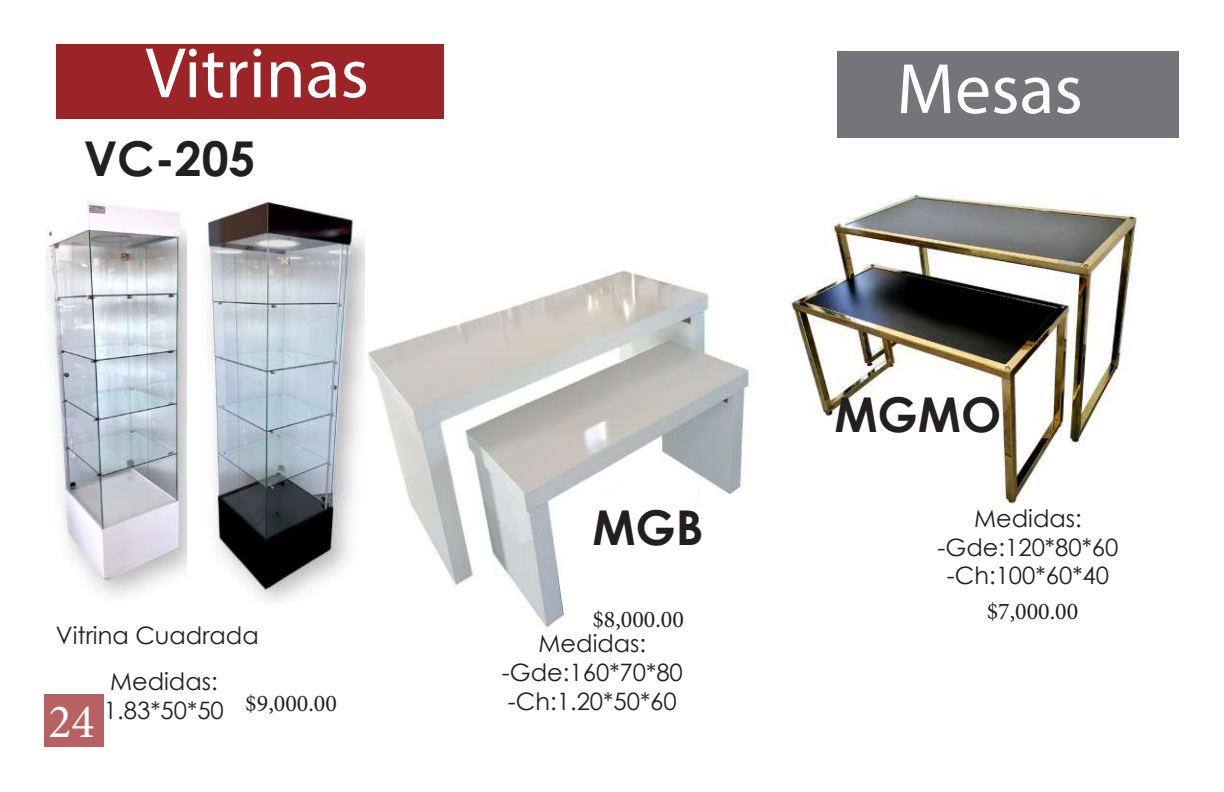
<style>
.page{position:relative;width:1224px;height:792px;background:#fff}
.page>*{position:absolute;margin:0;border:0;box-sizing:border-box;transform-origin:0 0}
.t1{font:72px "Myriad Pro";color:#fff}
.t2{font:700 48px "Century Gothic";color:#231f20}
.t3{font:48px "Minion Pro";color:#fff}
.t4{font:24px/28.8px "Century Gothic";color:#231f20;text-align:center}
.t5{font:24px "Minion Pro";color:#231f20}
</style>
<div class="page">
<div style="left:56px;top:44px;width:387px;height:75px;background:#9c2427"></div>
<img style="left:45px;top:200px;width:142px;height:397px">
<div style="left:44px;top:694px;width:60px;height:53px;background:#b76163"></div>
<div style="left:837px;top:51px;width:342px;height:87px;background:#767379"></div>
<img style="left:791px;top:194px;width:348px;height:311px">
<img style="left:367px;top:270px;width:418px;height:382px">
<img style="left:205px;top:201px;width:160px;height:401px">
<h1 class="t1" style="left:145px;top:29px;width:225px">Vitrinas</h1>
<h2 class="t2" style="left:84px;top:122px;width:173px">VC-205</h2>
<p class="t4" style="left:56px;top:620px;width:204px">Vitrina Cuadrada</p>
<h2 class="t3" style="left:48px;top:690px;width:48px">24</h2>
<p class="t4" style="left:104px;top:666px;width:122px;text-align:left">Medidas:<br>1.83*50*50</p>
<p class="t5" style="left:245px;top:687px;width:93px">$9,000.00</p>
<h1 class="t1" style="left:897px;top:45px;width:188px">Mesas</h1>
<h2 class="t2" style="left:592px;top:491px;width:113px">MGB</h2>
<h2 class="t2" style="left:834px;top:378px;width:169px">MGMO</h2>
<p class="t4" style="left:938px;top:503px;width:183px">Medidas: -Gde:120*80*60 -Ch:100*60*40</p>
<p class="t5" style="left:592px;top:604px;width:93px">$8,000.00</p>
<p class="t5" style="left:987px;top:595px;width:93px">$7,000.00</p>
<p class="t4" style="left:502px;top:629px;width:183px">Medidas: -Gde:160*70*80 -Ch:1.20*50*60</p>
</div>
